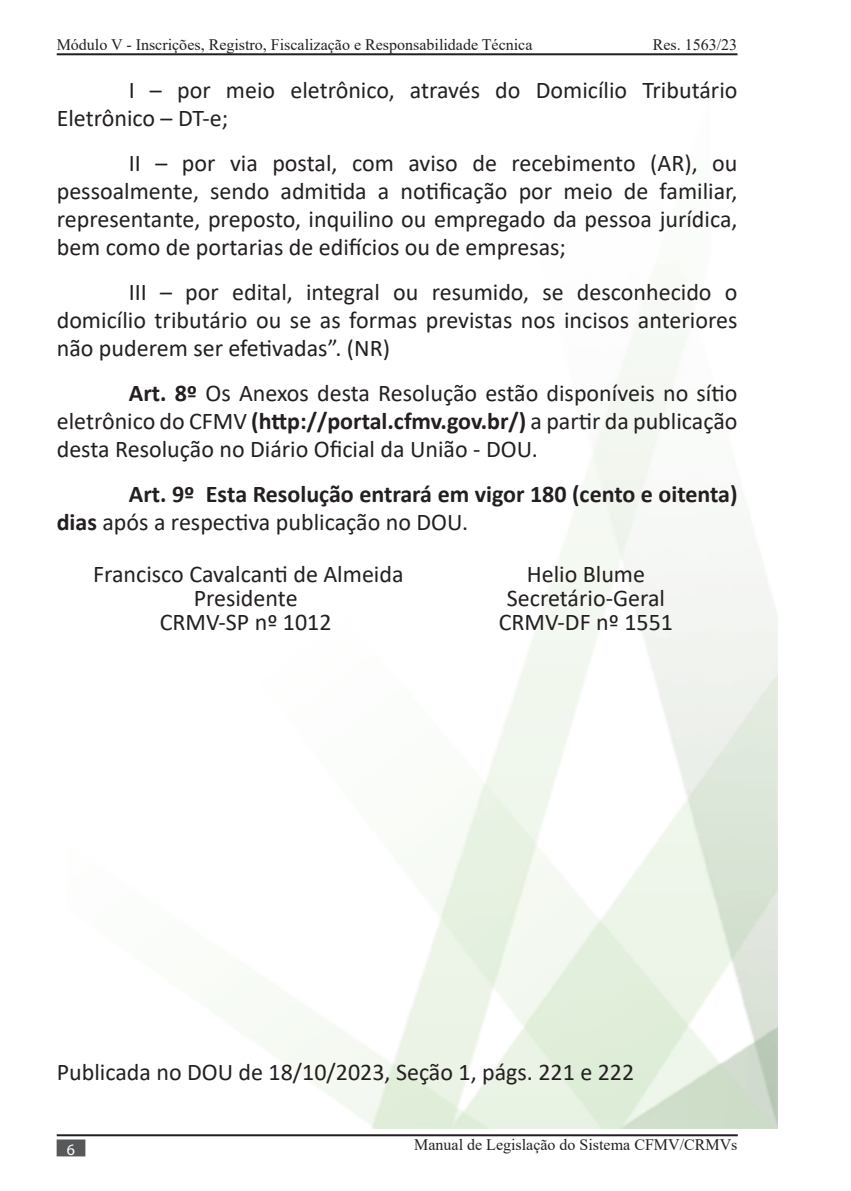
<style>
.page{position:relative;width:851px;height:1191px;background:#fff}
.page>*{position:absolute;margin:0;border:0;box-sizing:border-box;transform-origin:0 0}
.t1{font:24px/28px "Calibri";color:#231f20;text-align:justify}
.t2{font:700 24px/28px "Calibri";color:#231f20}
.t3{font:16px "Times New Roman";color:#231f20}
.t4{font:16px "Myriad Pro";color:#fff}
.s1{font-weight:700}
.s2{font-weight:400}
</style>
<div class="page">
<hr style="left:57px;top:1134px;width:680px;height:2px;background:#231f20">
<div style="left:57px;top:1139px;width:28px;height:17px;background:#57585a;border:2px solid #57585a"></div>
<hr style="left:57px;top:53px;width:680px;height:2px;background:#231f20">
<p class="t3" style="left:57px;top:34px;width:477px">Módulo V - Inscrições, Registro, Fiscalização e Responsabilidade Técnica</p>
<p class="t3" style="left:652px;top:34px;width:86px">Res. 1563/23</p>
<p class="t1" style="left:57px;top:76px;width:682px;text-indent:72px">I – por meio eletrônico, através do Domicílio Tributário<br>Eletrônico – DT-e;</p>
<p class="t1" style="left:57px;top:149px;width:682px;text-indent:72px">II – por via postal, com aviso de recebimento (AR), ou pessoalmente, sendo admitida a notificação por meio de familiar, representante, preposto, inquilino ou empregado da pessoa jurídica, bem como de portarias de edifícios ou de empresas;</p>
<p class="t1" style="left:57px;top:278px;width:682px;text-indent:72px">III – por edital, integral ou resumido, se desconhecido o domicílio tributário ou se as formas previstas nos incisos anteriores não puderem ser efetivadas”. (NR)</p>
<p class="t1" style="left:57px;top:379px;width:682px;text-indent:72px"><span class="s1">Art. 8º</span> Os Anexos desta Resolução estão disponíveis no sítio eletrônico do CFMV <span class="s1">(http://portal.cfmv.gov.br/)</span> a partir da publicação desta Resolução no Diário Oficial da União - DOU.</p>
<p class="t2" style="left:57px;top:480px;width:682px;text-indent:72px">Art. 9º Esta Resolução entrará em vigor 180 (cento e oitenta) dias <span class="s2">após a respectiva publicação no DOU.</span></p>
<p class="t1" style="left:93px;top:561px;width:312px;line-height:24px;text-align:center">Francisco Cavalcanti de Almeida<br>Presidente<br>CRMV-SP nº 1012</p>
<p class="t1" style="left:498px;top:561px;width:176px;line-height:24px;text-align:center">Helio Blume<br>Secretário-Geral<br>CRMV-DF nº 1551</p>
<p class="t1" style="left:57px;top:1057px;width:579px">Publicada no DOU de 18/10/2023, Seção 1, págs. 221 e 222</p>
<p class="t4" style="left:67px;top:1139px;width:10px">6</p>
<p class="t3" style="left:414px;top:1133px;width:325px">Manual de Legislação do Sistema CFMV/CRMVs</p>
</div>
